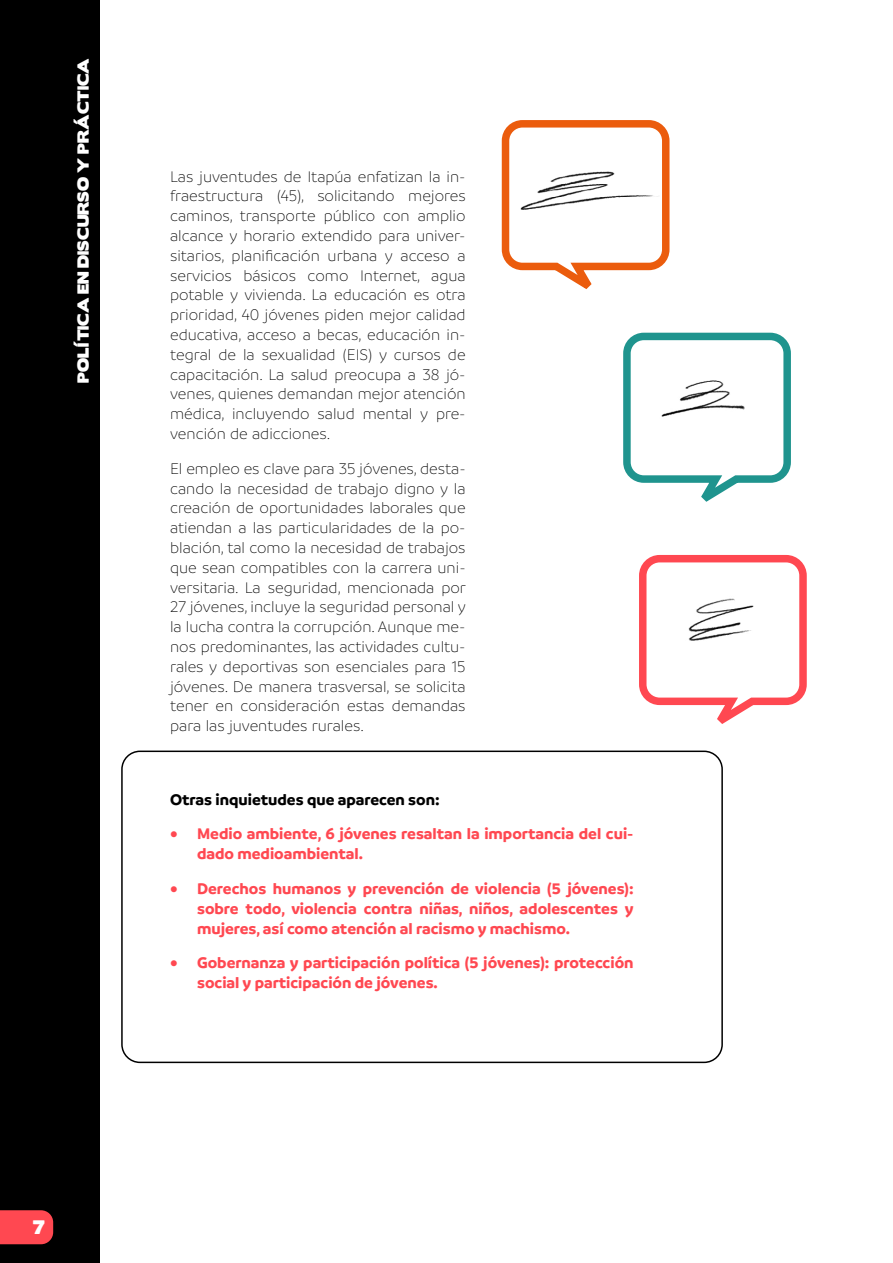
<style>
.page{position:relative;width:893px;height:1263px;background:#fff}
.page>*{position:absolute;margin:0;border:0;box-sizing:border-box;transform-origin:0 0}
.t1{font:17.4px "Boris Black Bloxx";color:#fff}
.t2{font:300 16.5px/19.8px "Branding SF";color:#000;text-align:justify}
.t3{font:700 16.5px/19.8px "Branding SF";color:#ff4851}
.t4{font:700 16.5px "Branding SF";color:#000}
.t5{font:14.4px "Boris Black Bloxx";color:#fff}
</style>
<div class="page">
<div style="left:121px;top:750px;width:602px;height:313px;border:2px solid #000;border-radius:18px"></div>
<svg style="left:501px;top:120px;width:169px;height:169px"></svg>
<img style="left:521px;top:171px;width:147px;height:39px">
<svg style="left:623px;top:332px;width:168px;height:170px"></svg>
<img style="left:657px;top:376px;width:87px;height:42px">
<svg style="left:639px;top:555px;width:168px;height:169px"></svg>
<img style="left:653px;top:596px;width:138px;height:46px">
<div style="left:0;top:0;width:100px;height:1263px;background:#000"></div>
<div style="left:0;top:1210px;width:53px;height:34px;background:#ff4851"></div>
<p class="t5" style="left:72px;top:383px;width:326px;rotate:-90deg">POLÍTICA EN DISCURSO Y PRÁCTICA</p>
<p class="t2" style="left:170px;top:166px;width:297px">Las juventudes de Itapúa enfatizan la in&shy;fraestructura (45), solicitando mejores caminos, transporte público con amplio alcance y horario extendido para univer&shy;sitarios, planificación urbana y acceso a servicios básicos como Internet, agua potable y vivienda. La educación es otra prioridad, 40 jóvenes piden mejor calidad educativa, acceso a becas, educación in&shy;tegral de la sexualidad (EIS) y cursos de capacitación. La salud preocupa a 38 jó&shy;venes, quienes demandan mejor atención médica, incluyendo salud mental y pre&shy;vención de adicciones.</p>
<p class="t2" style="left:170px;top:459px;width:297px">El empleo es clave para 35 jóvenes, desta&shy;cando la necesidad de trabajo digno y la creación de oportunidades laborales que atiendan a las particularidades de la po&shy;blación, tal como la necesidad de trabajos que sean compatibles con la carrera uni&shy;versitaria. La seguridad, mencionada por 27 jóvenes, incluye la seguridad personal y la lucha contra la corrupción. Aunque me&shy;nos predominantes, las actividades cultu&shy;rales y deportivas son esenciales para 15 jóvenes. De manera trasversal, se solicita tener en consideración estas demandas para las juventudes rurales.</p>
<p class="t4" style="left:170px;top:790px;width:271px">Otras inquietudes que aparecen son:</p>
<p class="t3" style="left:197px;top:824px;width:438px;text-indent:-27px">• Medio ambiente, 6 jóvenes resaltan la importancia del cui&shy;dado medioambiental.</p>
<p class="t3" style="left:197px;top:878px;width:438px;text-align:justify;text-indent:-27px">• Derechos humanos y prevención de violencia (5 jóvenes): sobre todo, violencia contra niñas, niños, adolescentes y mujeres, así como atención al racismo y machismo.</p>
<p class="t3" style="left:197px;top:953px;width:438px;text-indent:-27px">• Gobernanza y participación política (5 jóvenes): protección social y participación de jóvenes.</p>
<p class="t1" style="left:33px;top:1214px;width:14px">7</p>
</div>
